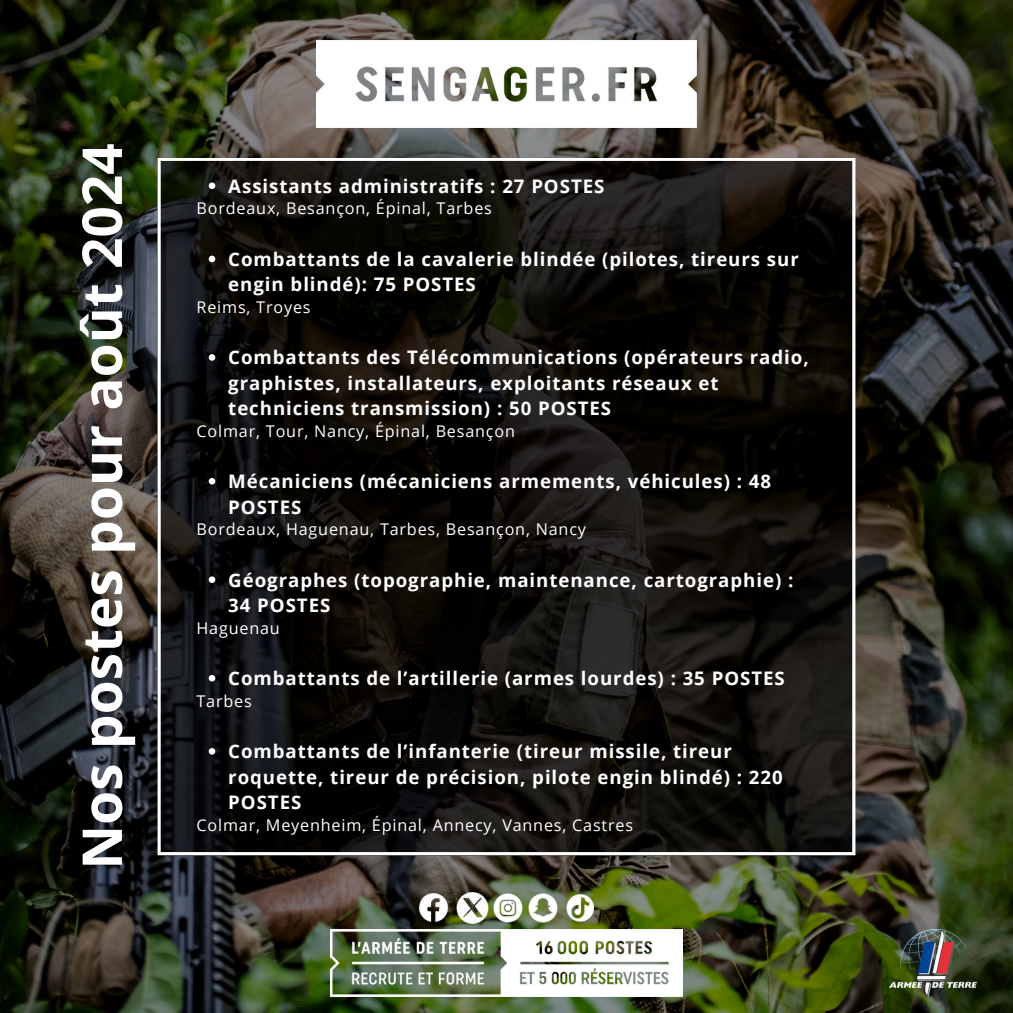
<style>
.page{position:relative;width:1013px;height:1013px;background:#fff}
.page>*{position:absolute;margin:0;border:0;box-sizing:border-box;transform-origin:0 0}
.t1{font:700 55px "Open Sans";color:#fff}
.t2{font:700 18.62px/25.2px "Open Sans";letter-spacing:.05em;color:#fff}
.t3{font:16.12px "Open Sans";letter-spacing:.05em;color:#fff}
</style>
<div class="page">
<img style="left:0;top:0;width:1012px;height:1012px">
<svg style="left:157px;top:158px;width:698px;height:697px;background:#13110f"></svg>
<svg style="left:209px;top:182px;width:6px;height:7px"></svg>
<svg style="left:209px;top:256px;width:6px;height:6px"></svg>
<svg style="left:209px;top:354px;width:6px;height:7px"></svg>
<svg style="left:209px;top:478px;width:6px;height:6px"></svg>
<svg style="left:209px;top:576px;width:6px;height:7px"></svg>
<svg style="left:209px;top:675px;width:6px;height:6px"></svg>
<svg style="left:209px;top:748px;width:6px;height:6px"></svg>
<img style="left:330px;top:929px;width:352px;height:67px">
<img style="left:419px;top:892px;width:174px;height:31px">
<img style="left:317px;top:41px;width:379px;height:87px">
<img style="left:889px;top:929px;width:87px;height:67px">
<p class="t1" style="left:63px;top:869px;width:727px;rotate:-90deg">Nos postes pour août 2024</p>
<p class="t2" style="left:228px;top:173px;width:377px">Assistants administratifs : 27 POSTES</p>
<h1 class="t3" style="left:196px;top:197px;width:297px">Bordeaux, Besançon, Épinal, Tarbes</h1>
<p class="t2" style="left:228px;top:246px;width:572px">Combattants de la cavalerie blindée (pilotes, tireurs sur engin blindé): 75 POSTES</p>
<p class="t3" style="left:196px;top:296px;width:116px">Reims, Troyes</p>
<p class="t2" style="left:228px;top:344px;width:582px">Combattants des Télécommunications (opérateurs radio, graphistes, installateurs, exploitants réseaux et techniciens transmission) : 50 POSTES</p>
<p class="t3" style="left:196px;top:419px;width:320px">Colmar, Tour, Nancy, Épinal, Besançon</p>
<p class="t2" style="left:228px;top:468px;width:544px">Mécaniciens (mécaniciens armements, véhicules) : 48<br>POSTES</p>
<p class="t3" style="left:196px;top:518px;width:391px">Bordeaux, Haguenau, Tarbes, Besançon, Nancy</p>
<p class="t2" style="left:228px;top:567px;width:566px">Géographes (topographie, maintenance, cartographie) :<br>34 POSTES</p>
<p class="t3" style="left:196px;top:616px;width:85px">Haguenau</p>
<p class="t2" style="left:228px;top:665px;width:558px">Combattants de l’artillerie (armes lourdes) : 35 POSTES</p>
<p class="t3" style="left:196px;top:689px;width:57px">Tarbes</p>
<p class="t2" style="left:228px;top:738px;width:556px">Combattants de l’infanterie (tireur missile, tireur roquette, tireur de précision, pilote engin blindé) : 220<br>POSTES</p>
<p class="t3" style="left:196px;top:813px;width:438px">Colmar, Meyenheim, Épinal, Annecy, Vannes, Castres</p>
</div>
